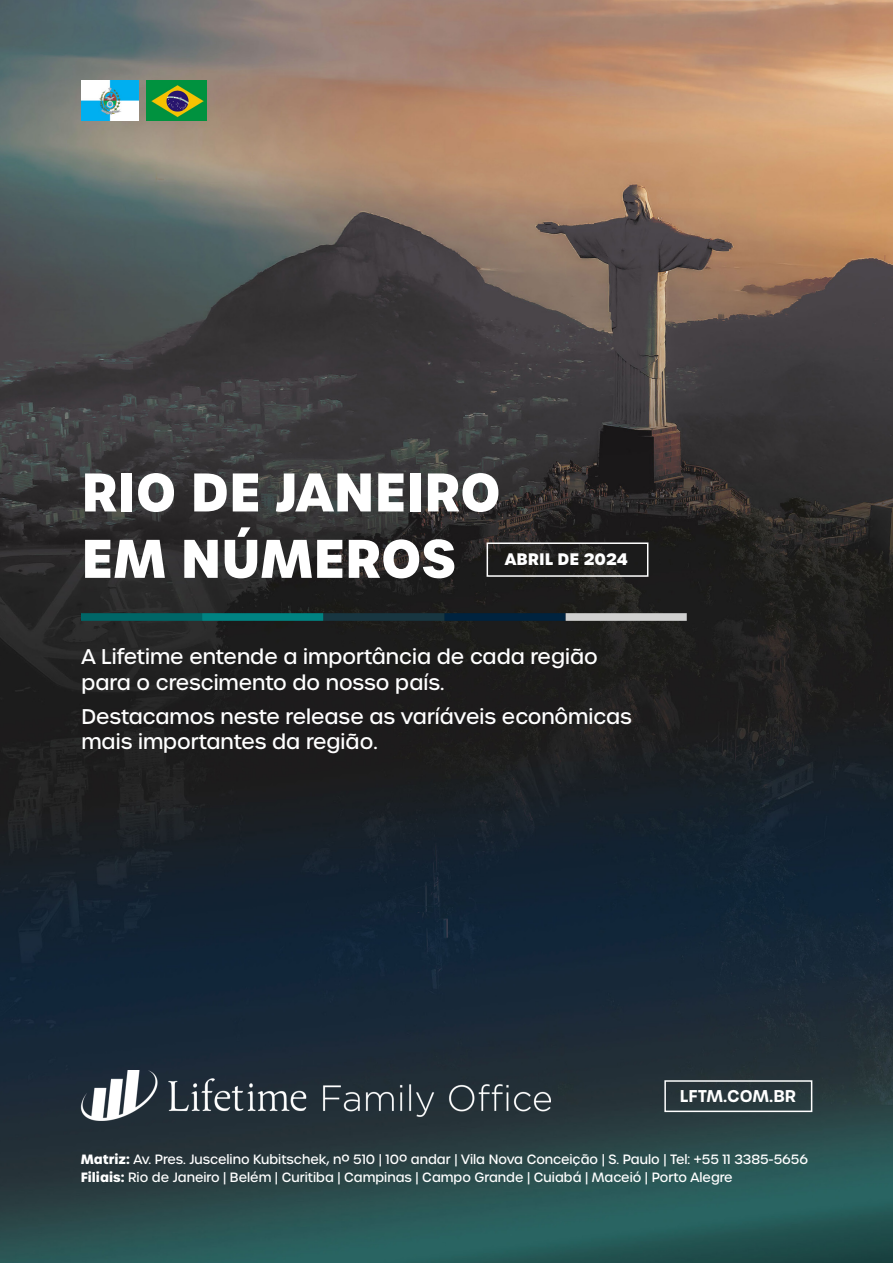
<style>
.page{position:relative;width:893px;height:1263px;background:#fff}
.page>*{position:absolute;margin:0;border:0;box-sizing:border-box;transform-origin:0 0}
._36_Auto_-_Left{font:700 52.5px/66.4px "Urbane";color:#fff}
._18_Auto_-_Left{font:500 20.55px/25.5px "Urbane";color:#fff}
._18_Auto_-_Left-2{font:600 16.5px "Urbane";color:#fff}
._18_Auto_-_Left-3{font:700 16.05px "Urbane";color:#fff}
.Contact{font:500 13.05px "Urbane";color:#fff}
.s1{font-weight:700}
</style>
<div class="page">
<img style="left:0;top:0;width:893px;height:1263px">
<img style="left:82px;top:614px;width:604px;height:6px">
<div style="left:487px;top:542px;width:161px;height:35px;border:2px solid #fff"></div>
<img style="left:81px;top:1070px;width:469px;height:50px">
<div style="left:664px;top:1080px;width:148px;height:32px;border:2px solid #fff"></div>
<img style="left:147px;top:81px;width:60px;height:40px">
<img style="left:81px;top:81px;width:57px;height:40px">
<p class="_36_Auto_-_Left" style="left:81px;top:459px;width:421px">RIO DE JANEIRO<br>EM NÚMEROS</p>
<p class="_18_Auto_-_Left-3" style="left:505px;top:548px;width:124px">ABRIL DE 2024</p>
<p class="_18_Auto_-_Left" style="left:81px;top:644px;width:518px">A Lifetime entende a importância de cada região para o crescimento do nosso país.</p>
<p class="_18_Auto_-_Left" style="left:81px;top:703px;width:552px">Destacamos neste release as varíáveis econômicas mais importantes da região.</p>
<p class="_18_Auto_-_Left-2" style="left:680px;top:1085px;width:118px">LFTM.COM.BR</p>
<p class="Contact" style="left:81px;top:1151px;width:729px"><span class="s1">Matriz:</span> Av. Pres. Juscelino Kubitschek, nº 510 | 10º andar | Vila Nova Conceição | S. Paulo | Tel: +55 11 3385-5656</p>
<p class="Contact" style="left:81px;top:1169px;width:653px"><span class="s1">Filiais:</span> Rio de Janeiro | Belém | Curitiba | Campinas | Campo Grande | Cuiabá | Maceió | Porto Alegre</p>
</div>
